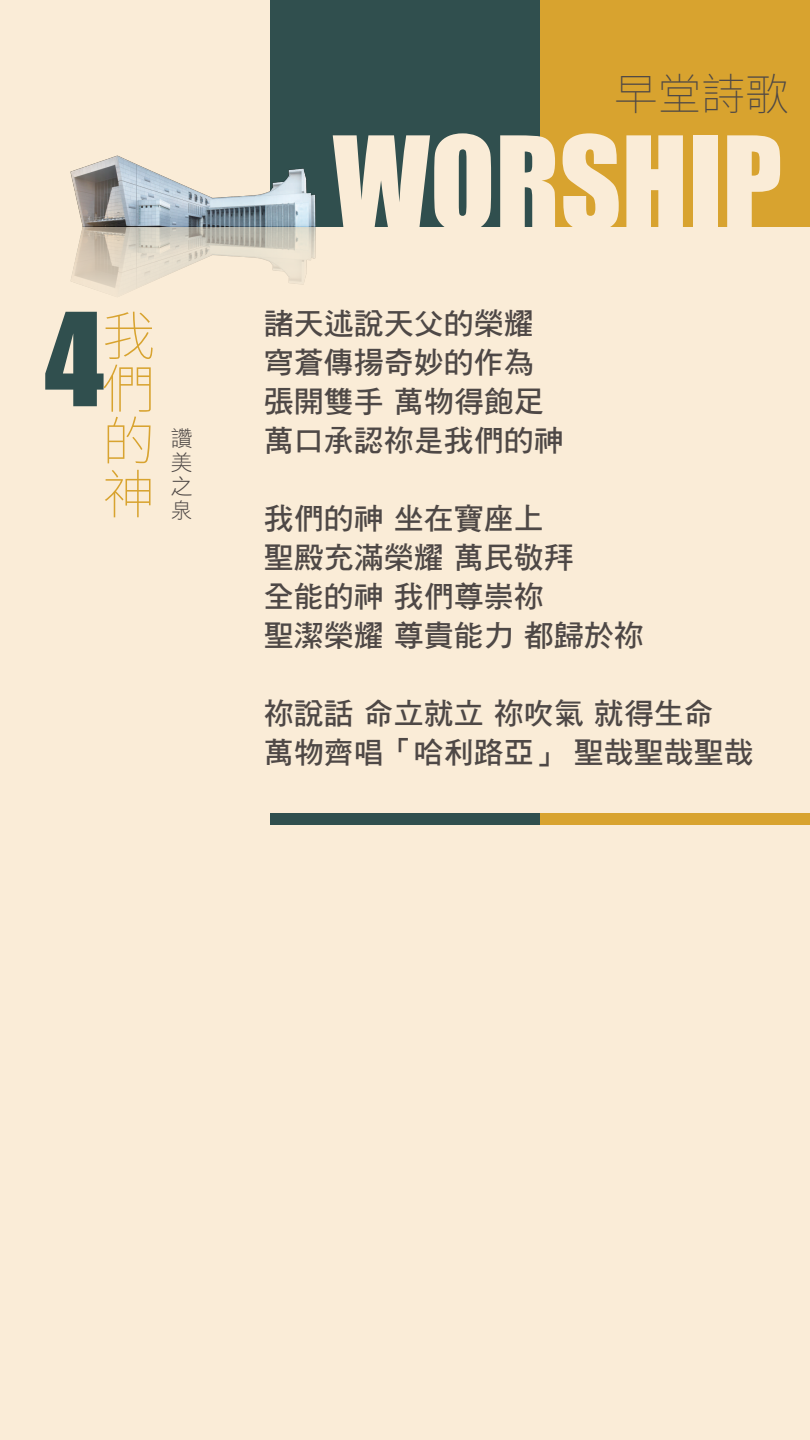
<style>
.page{position:relative;width:810px;height:1440px;background:#fff}
.page>*{position:absolute;margin:0;border:0;box-sizing:border-box;transform-origin:0 0}
.t1{font:119.55px "Impact";color:#faecd7}
.t2{font:119.55px "Impact";color:#304f4e}
.t3{font:100 52.88px/52.9px "Noto Sans CJ Ktc";color:#d8a32f;text-align:justify}
.t4{font:100 43.65px "Noto Sans CJ Ktc";color:#4e4846}
.t5{font:30px/39px "DF Hei Std W7";color:#4e4846}
.t6{font:21.75px/23.9px "DF Hei Std W3";color:#4e4846;text-align:justify}
</style>
<div class="page">
<div style="left:0;top:227px;width:810px;height:1213px;background:#faecd7"></div>
<div style="left:0;top:0;width:270px;height:227px;background:#faecd7"></div>
<div style="left:270px;top:0;width:270px;height:227px;background:#304f4e"></div>
<div style="left:540px;top:0;width:270px;height:227px;background:#d8a32f"></div>
<div style="left:270px;top:813px;width:270px;height:12px;background:#304f4e"></div>
<div style="left:540px;top:813px;width:270px;height:12px;background:#d8a32f"></div>
<img style="left:70px;top:155px;width:246px;height:140px">
<h3 class="t4" style="left:614px;top:69px;width:176px">早堂詩歌</h3>
<h1 class="t1" style="left:333px;top:90px;width:451px">WORSHIP</h1>
<h1 class="t2" style="left:45px;top:267px;width:61px">4</h1>
<p class="t5" style="left:264px;top:303px;width:302px">諸天述說天父的榮耀穹蒼傳揚奇妙的作為張開雙手 萬物得飽足萬口承認祢是我們的神</p>
<h2 class="t3" style="left:102px;top:310px;width:52px">我們的神</h2>
<p class="t6" style="left:171px;top:426px;width:22px">讚美之泉</p>
<p class="t5" style="left:264px;top:498px;width:381px">我們的神 坐在寶座上<br>聖殿充滿榮耀 萬民敬拜<br>全能的神 我們尊崇祢<br>聖潔榮耀 尊貴能力 都歸於祢</p>
<p class="t5" style="left:264px;top:693px;width:491px">祢說話 命立就立 祢吹氣 就得生命<br>萬物齊唱「哈利路亞」 聖哉聖哉聖哉</p>
</div>
